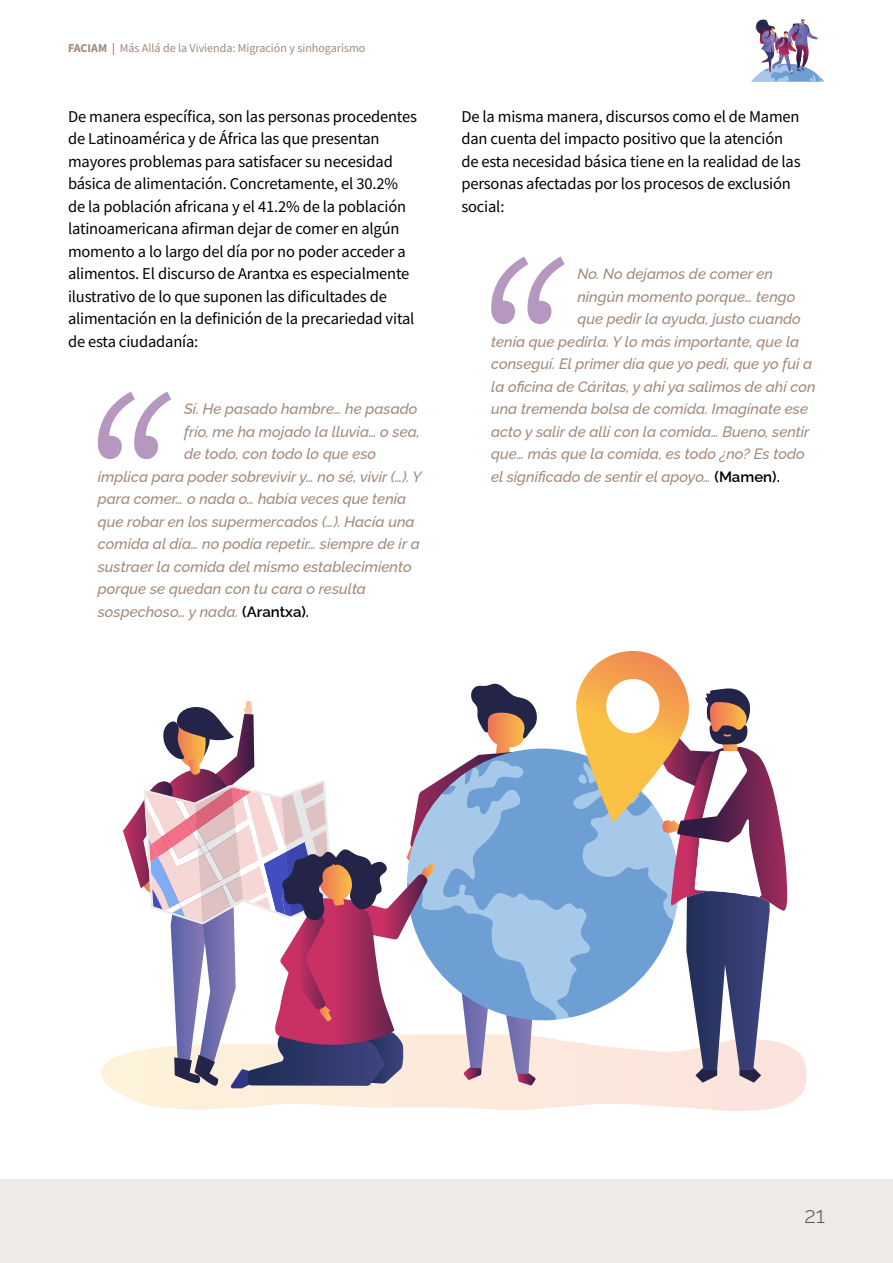
<style>
.page{position:relative;width:893px;height:1263px;background:#fff}
.page>*{position:absolute;margin:0;border:0;box-sizing:border-box;transform-origin:0 0}
.t1{font:300 22.5px "Raleway";color:#575756}
.t2{font:16.5px/22.5px "Source Sans Pro";letter-spacing:-.01em;color:#000}
.t3{font:italic 500 15px "Raleway";color:#a18879}
.t4{font:12px "Source Sans Pro";color:#a18879}
.s1{font-weight:700}
.s2{color:#ca2561}
.s3{font-weight:600;font-style:normal;color:#000}
</style>
<div class="page">
<div style="left:0;top:1179px;width:893px;height:84px;background:#efeae5"></div>
<img style="left:751px;top:19px;width:73px;height:63px">
<svg style="left:491px;top:257px;width:74px;height:67px"></svg>
<svg style="left:98px;top:392px;width:73px;height:67px"></svg>
<svg style="left:101px;top:1045px;width:706px;height:66px"></svg>
<svg style="left:123px;top:651px;width:664px;height:437px"></svg>
<p class="t4" style="left:68px;top:40px;width:299px"><span class="s1">FACIAM</span> <span class="s2">|</span> Más Allá de la Vivienda: Migración y sinhogarismo</p>
<p class="t2" style="left:68px;top:105px;width:351px">De manera específica, son las personas procedentes de Latinoamérica y de África las que presentan mayores problemas para satisfacer su necesidad básica de alimentación. Concretamente, el 30.2% de la población africana y el 41.2% de la población latinoamericana afirman dejar de comer en algún momento a lo largo del día por no poder acceder a alimentos. El discurso de Arantxa es especialmente ilustrativo de lo que suponen las dificultades de alimentación en la definición de la precariedad vital de esta ciudadanía:</p>
<p class="t3" style="left:184px;top:397px;width:235px">Sí. He pasado hambre… he pasado</p>
<p class="t3" style="left:184px;top:419px;width:237px">frío, me ha mojado la lluvia… o sea,</p>
<p class="t3" style="left:184px;top:442px;width:194px">de todo, con todo lo que eso</p>
<p class="t3" style="left:98px;top:464px;width:325px">implica para poder sobrevivir y… no sé, vivir (…). Y</p>
<p class="t3" style="left:98px;top:487px;width:310px">para comer… o nada o… había veces que tenía</p>
<p class="t3" style="left:98px;top:509px;width:318px">que robar en los supermercados (…). Hacía una</p>
<p class="t3" style="left:98px;top:532px;width:323px">comida al día… no podía repetir… siempre de ir a</p>
<p class="t3" style="left:98px;top:554px;width:315px">sustraer la comida del mismo establecimiento</p>
<p class="t3" style="left:98px;top:577px;width:270px">porque se quedan con tu cara o resulta</p>
<p class="t3" style="left:98px;top:599px;width:213px">sospechoso… y nada. <span class="s3">(Arantxa).</span></p>
<p class="t2" style="left:461px;top:105px;width:341px">De la misma manera, discursos como el de Mamen dan cuenta del impacto positivo que la atención de esta necesidad básica tiene en la realidad de las personas afectadas por los procesos de exclusión social:</p>
<p class="t3" style="left:577px;top:262px;width:197px">No. No dejamos de comer en</p>
<p class="t3" style="left:577px;top:284px;width:220px">ningún momento porque… tengo</p>
<p class="t3" style="left:577px;top:307px;width:225px">que pedir la ayuda, justo cuando</p>
<p class="t3" style="left:491px;top:329px;width:310px">tenía que pedirla. Y lo más importante, que la</p>
<p class="t3" style="left:491px;top:352px;width:323px">conseguí. El primer día que yo pedí, que yo fui a</p>
<p class="t3" style="left:491px;top:374px;width:326px">la oficina de Cáritas, y ahí ya salimos de ahí con</p>
<p class="t3" style="left:491px;top:397px;width:318px">una tremenda bolsa de comida. Imagínate ese</p>
<p class="t3" style="left:491px;top:419px;width:320px">acto y salir de allí con la comida… Bueno, sentir</p>
<p class="t3" style="left:491px;top:442px;width:315px">que… más que la comida, es todo ¿no? Es todo</p>
<p class="t3" style="left:491px;top:464px;width:290px">el significado de sentir el apoyo… <span class="s3">(Mamen).</span></p>
<h1 class="t1" style="left:804px;top:1197px;width:22px">21</h1>
</div>
